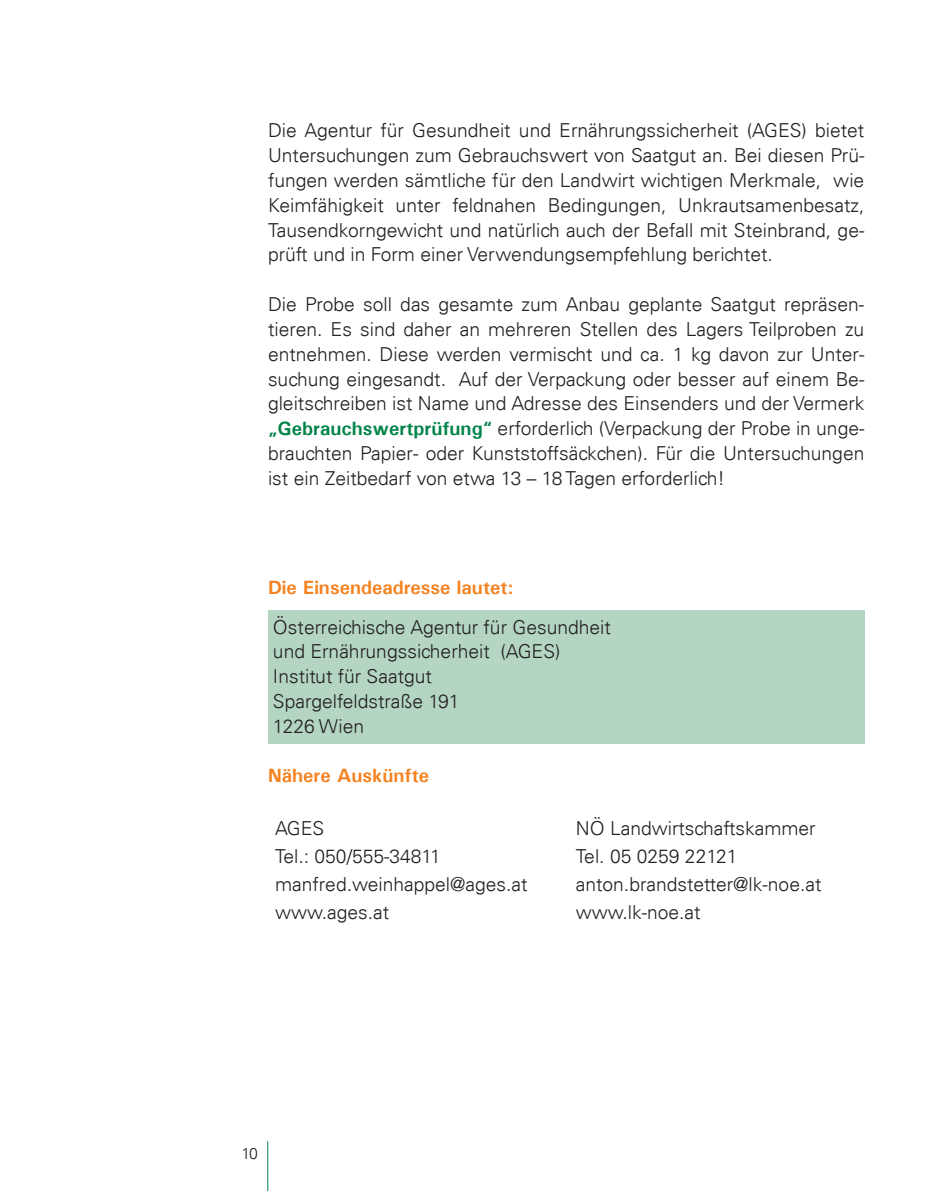
<style>
.page{position:relative;width:943px;height:1191px;background:#fff}
.page>*{position:absolute;margin:0;border:0;box-sizing:border-box;transform-origin:0 0}
.t1{font:300 19.25px/24.8px "Univers";color:#231f20;text-align:justify}
.t2{font:700 19.25px "Univers";color:#f58220}
.t3{font:300 15.75px "Univers";color:#231f20}
.s1{font-weight:700;color:#008348}
</style>
<div class="page">
<hr style="left:267px;top:1141px;width:1px;height:50px;background:#008348">
<div style="left:268px;top:609px;width:596px;height:134px;background:#b3d5c2"></div>
<p class="t1" style="left:268px;top:118px;width:598px">Die Agentur für Gesundheit und Ernährungssicherheit (AGES) bietet Untersuchungen zum Gebrauchswert von Saatgut an. Bei diesen Prü&shy;fungen werden sämtliche für den Landwirt wichtigen Merkmale, wie Keimfähigkeit unter feldnahen Bedingungen, Unkrautsamenbesatz, Tausendkorngewicht und natürlich auch der Befall mit Steinbrand, ge&shy;prüft und in Form einer Verwendungsempfehlung berichtet.</p>
<p class="t1" style="left:268px;top:292px;width:598px">Die Probe soll das gesamte zum Anbau geplante Saatgut repräsen&shy;tieren. Es sind daher an mehreren Stellen des Lagers Teilproben zu entnehmen. Diese werden vermischt und ca. 1 kg davon zur Unter&shy;suchung eingesandt. Auf der Verpackung oder besser auf einem Be&shy;gleitschreiben ist Name und Adresse des Einsenders und der Vermerk <span class="s1">„Gebrauchswertprüfung“</span> erforderlich (Verpackung der Probe in unge&shy;brauchten Papier- oder Kunststoffsäckchen). Für die Untersuchungen ist ein Zeitbedarf von etwa 13 – 18 Tagen erforderlich!</p>
<p class="t2" style="left:268px;top:576px;width:247px">Die Einsendeadresse lautet:</p>
<p class="t1" style="left:273px;top:614px;width:339px;text-align:left">Österreichische Agentur für Gesundheit und Ernährungssicherheit (AGES)<br>Institut für Saatgut<br>Spargelfeldstraße 191<br>1226 Wien</p>
<p class="t2" style="left:268px;top:764px;width:163px">Nähere Auskünfte</p>
<p class="t1" style="left:275px;top:816px;width:51px">AGES</p>
<p class="t1" style="left:576px;top:816px;width:241px">NÖ Landwirtschaftskammer</p>
<p class="t1" style="left:275px;top:843px;width:167px">Tel.: 050/555-34811</p>
<p class="t1" style="left:576px;top:843px;width:163px">Tel. 05 0259 22121</p>
<p class="t1" style="left:275px;top:871px;width:254px">manfred.weinhappel@ages.at</p>
<p class="t1" style="left:576px;top:871px;width:247px">anton.brandstetter@lk-noe.at</p>
<p class="t1" style="left:275px;top:899px;width:116px">www.ages.at</p>
<p class="t1" style="left:576px;top:899px;width:126px">www.lk-noe.at</p>
<p class="t3" style="left:241px;top:1144px;width:18px">10</p>
</div>
